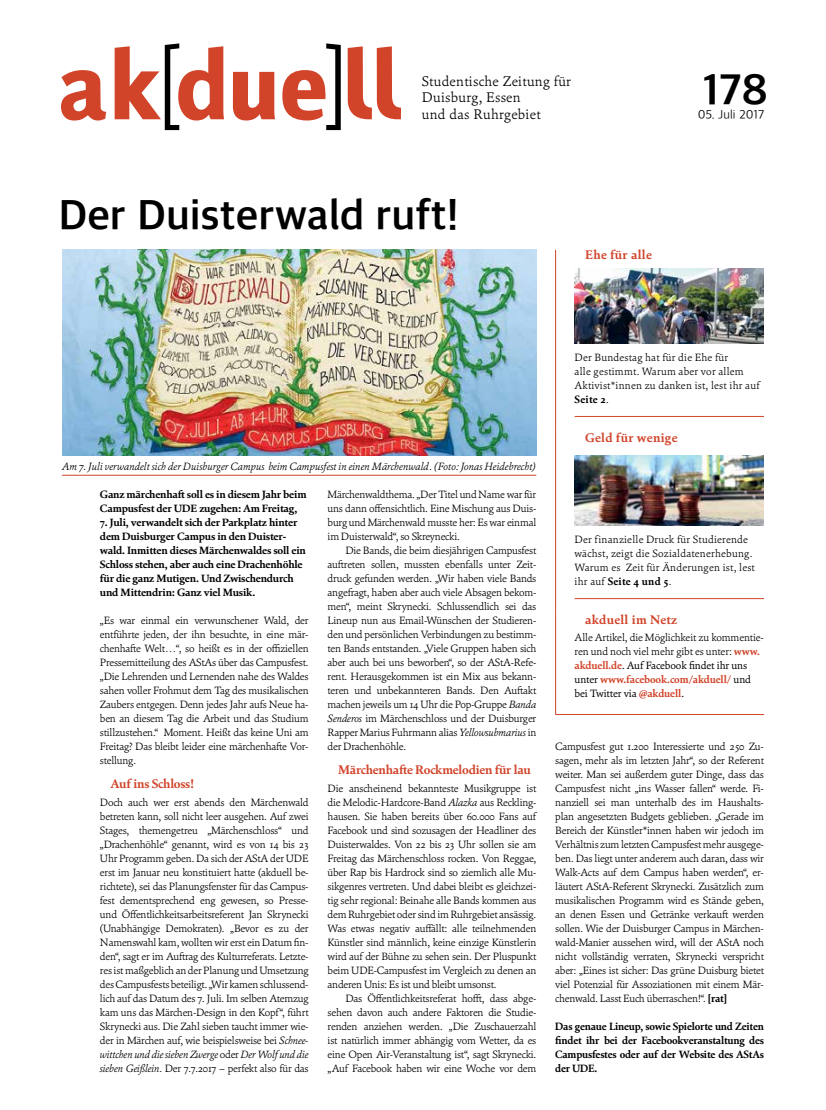
<style>
.page{position:relative;width:826px;height:1110px;background:#fff}
.page>*{position:absolute;margin:0;border:0;box-sizing:border-box;transform-origin:0 0}
.t1{font:94.75px "Akduell 03";letter-spacing:-.005em;color:#d1442a}
.t2{font:700 43.75px "Akduell Apple SD Gothic Neo";color:#000}
.t3{font:700 42.5px "Akduell Apple SD Gothic Neo";color:#000}
.t4{font:300 14px/16.8px "Cala";letter-spacing:.02em;color:#000}
.t5{font:700 12.5px "Cala";letter-spacing:-.02em;color:#d1442a}
.t6{font:700 12.5px "Cala";letter-spacing:.02em;color:#d1442a}
.t7{font:300 12.5px "Akduell Apple SD Gothic Neo";letter-spacing:.01em;color:#000}
.t8{font:300 10.62px/14px "Cala";letter-spacing:-.02em;color:#000;text-align:justify}
.t9{font:700 10.62px/14px "Cala";letter-spacing:-.02em;color:#000}
.t10{font:300 10.62px/14px "Cala";letter-spacing:.02em;color:#000}
.t11{font:italic 300 10.62px "Cala";letter-spacing:-.005em;color:#000}
.s1{color:#000}
.s2{font-style:italic}
.s3{font-weight:700}
.s4{font-weight:700;color:#d1442a}
.s5{font-weight:400}
</style>
<div class="page">
<img style="left:62px;top:250px;width:474px;height:205px">
<hr style="left:62px;top:475px;width:474px;height:1px;background:#d1442a">
<hr style="left:555px;top:250px;width:1px;height:181px;background:#d1442a">
<hr style="left:555px;top:431px;width:1px;height:182px;background:#d1442a">
<hr style="left:555px;top:613px;width:1px;height:101px;background:#d1442a">
<hr style="left:555px;top:714px;width:209px;height:1px;background:#d1442a">
<img style="left:574px;top:268px;width:190px;height:75px">
<hr style="left:574px;top:416px;width:190px;height:1px;background:#d1442a">
<img style="left:574px;top:455px;width:190px;height:70px">
<hr style="left:574px;top:598px;width:190px;height:1px;background:#d1442a">
<h1 class="t1" style="left:55px;top:43px;width:348px">ak<span class="s1">[</span>due<span class="s1">]</span>ll</h1>
<h3 class="t4" style="left:422px;top:72px;width:151px">Studentische Zeitung für<br>Duisburg, Essen<br>und das Ruhrgebiet</h3>
<h3 class="t3" style="left:58px;top:186px;width:402px">Der Duisterwald ruft!</h3>
<p class="t6" style="left:585px;top:247px;width:68px">Ehe für alle</p>
<h2 class="t2" style="left:703px;top:59px;width:66px">178</h2>
<p class="t7" style="left:697px;top:106px;width:68px">05. Juli 2017</p>
<p class="t11" style="left:62px;top:459px;width:475px">Am 7. Juli verwandelt sich der Duisburger Campus beim Campusfest in einen Märchenwald . (Foto: Jonas Heidebrecht)</p>
<p class="t9" style="left:100px;top:487px;width:208px">Ganz märchenhaft soll es in diesem Jahr beim<br>Campusfest der UDE zugehen: Am Freitag,</p>
<p class="t9" style="left:100px;top:515px;width:207px">7. Juli, verwandelt sich der Parkplatz hinter dem Duisburger Campus in den Duister&shy;wald. Inmitten dieses Märchenwaldes soll ein Schloss stehen, aber auch eine Drachenhöhle für die ganz Mutigen. Und Zwischendurch und Mittendrin: Ganz viel Musik.</p>
<p class="t8" style="left:100px;top:613px;width:210px">„Es war einmal ein verwunschener Wald, der entführte jeden, der ihn besuchte, in eine mär&shy;chenhafte Welt…“, so heißt es in der offiziellen Pressemitteilung des AStAs über das Campusfest. „Die Lehrenden und Lernenden nahe des Waldes sahen voller Frohmut dem Tag des musikalischen Zaubers entgegen. Denn jedes Jahr aufs Neue ha&shy;ben an diesem Tag die Arbeit und das Studium stillzustehen.“ Moment. Heißt das keine Uni am Freitag? Das bleibt leider eine märchenhafte Vor&shy;stellung.</p>
<p class="t5" style="left:111px;top:776px;width:85px">Auf ins Schloss!</p>
<p class="t8" style="left:100px;top:795px;width:210px">Doch auch wer erst abends den Märchenwald betreten kann, soll nicht leer ausgehen. Auf zwei Stages, themengetreu „Märchenschloss“ und „Drachenhöhle“ genannt, wird es von 14 bis 23<br>Uhr Programm geben. Da sich der AStA der UDE erst im Januar neu konstituiert hatte (akduell be&shy;richtete), sei das Planungsfenster für das Campus&shy;fest dementsprechend eng gewesen, so Presse&shy;und Öffentlichkeitsarbeitsreferent Jan Skrynecki (Unabhängige Demokraten). „Bevor es zu der Namenswahl kam, wollten wir erst ein Datum fin&shy;den“, sagt er im Auftrag des Kulturreferats. Letzte&shy;res ist maßgeblich an der Planung und Umsetzung des Campusfests beteiligt. „Wir kamen schlussend&shy;lich auf das Datum des 7. Juli. Im selben Atemzug kam uns das Märchen-Design in den Kopf“, führt Skrynecki aus. Die Zahl sieben taucht immer wie&shy;der in Märchen auf, wie beispielsweise bei <span class="s2">Schnee&shy;wittchen und die sieben Zwerge</span> oder <span class="s2">Der Wolf und die sieben Geißlein</span>. Der 7.7.2017 – perfekt also für das</p>
<p class="t8" style="left:327px;top:487px;width:210px">Märchenwaldthema. „Der Titel und Name war für uns dann offensichtlich. Eine Mischung aus Duis&shy;burg und Märchenwald musste her: Es war einmal im Duisterwald“, so Skreynecki.</p>
<p class="t8" style="left:327px;top:543px;width:210px;text-indent:18px">Die Bands, die beim diesjährigen Campusfest auftreten sollen, mussten ebenfalls unter Zeit&shy;druck gefunden werden. „Wir haben viele Bands angefragt, haben aber auch viele Absagen bekom&shy;men“, meint Skrynecki. Schlussendlich sei das Lineup nun aus Email-Wünschen der Studieren&shy;den und persönlichen Verbindungen zu bestimm&shy;ten Bands entstanden. „Viele Gruppen haben sich aber auch bei uns beworben“, so der AStA-Refe&shy;rent. Herausgekommen ist ein Mix aus bekann&shy;teren und unbekannteren Bands. Den Auftakt machen jeweils um 14 Uhr die Pop-Gruppe <span class="s2">Banda Senderos</span> im Märchenschloss und der Duisburger Rapper Marius Fuhrmann alias <span class="s2">Yellowsubmarius</span> in der Drachenhöhle.</p>
<p class="t5" style="left:338px;top:762px;width:194px">Märchenhafte Rockmelodien für lau</p>
<p class="t8" style="left:327px;top:781px;width:210px">Die anscheinend bekannteste Musikgruppe ist die Melodic-Hardcore-Band <span class="s2">Alazka</span> aus Reckling&shy;hausen. Sie haben bereits über 60.000 Fans auf Facebook und sind sozusagen der Headliner des Duisterwaldes. Von 22 bis 23 Uhr sollen sie am Freitag das Märchenschloss rocken. Von Reggae, über Rap bis Hardrock sind so ziemlich alle Mu&shy;sikgenres vertreten. Und dabei bleibt es gleichzei&shy;tig sehr regional: Beinahe alle Bands kommen aus dem Ruhrgebiet oder sind im Ruhrgebiet ansässig.<br>Was etwas negativ auffällt: alle teilnehmenden Künstler sind männlich, keine einzige Künstlerin wird auf der Bühne zu sehen sein. Der Pluspunkt beim UDE-Campusfest im Vergleich zu denen an anderen Unis: Es ist und bleibt umsonst.</p>
<p class="t8" style="left:327px;top:991px;width:210px;text-indent:18px">Das Öffentlichkeitsreferat hofft, dass abge&shy;sehen davon auch andere Faktoren die Studie&shy;renden anziehen werden. „Die Zuschauerzahl ist natürlich immer abhängig vom Wetter, da es eine Open Air-Veranstaltung ist“, sagt Skrynecki. „Auf Facebook haben wir eine Woche vor dem</p>
<p class="t10" style="left:574px;top:350px;width:186px">Der Bundestag hat für die Ehe für<br>alle gestimmt. Warum aber vor allem<br>Aktivist*innen zu danken ist, lest ihr auf<br><span class="s3">Seite 2</span>.</p>
<p class="t6" style="left:585px;top:429px;width:94px">Geld für wenige</p>
<p class="t10" style="left:574px;top:532px;width:182px">Der finanzielle Druck für Studierende wächst, zeigt die Sozialdatenerhebung.<br>Warum es Zeit für Änderungen ist, lest ihr auf <span class="s3">Seite 4 und 5</span>.</p>
<p class="t6" style="left:585px;top:611px;width:94px">akduell im Netz</p>
<p class="t8" style="left:574px;top:630px;width:191px;text-align:left">Alle Artikel, die Möglichkeit zu kommentie&shy;ren und noch viel mehr gibt es unter: <span class="s4">www. akduell.de</span><span class="s5">. Auf Facebook findet ihr uns unter</span> <span class="s4">www.facebook.com/akduell/</span> <span class="s5">und bei Twitter via</span> <span class="s4">@akduell</span><span class="s5">.</span></p>
<p class="t8" style="left:555px;top:739px;width:210px">Campusfest gut 1.200 Interessierte und 250 Zu&shy;sagen, mehr als im letzten Jahr“, so der Referent weiter. Man sei außerdem guter Dinge, dass das Campusfest nicht „ins Wasser fallen“ werde. Fi&shy;nanziell sei man unterhalb des im Haushalts&shy;plan angesetzten Budgets geblieben. „Gerade im Bereich der Künstler*innen haben wir jedoch im Verhältnis zum letzten Campusfest mehr ausgege&shy;ben. Das liegt unter anderem auch daran, dass wir Walk-Acts auf dem Campus haben werden“, er&shy;läutert AStA-Referent Skrynecki. Zusätzlich zum musikalischen Programm wird es Stände geben, an denen Essen und Getränke verkauft werden sollen. Wie der Duisburger Campus in Märchen&shy;wald-Manier aussehen wird, will der AStA noch nicht vollständig verraten, Skrynecki verspricht aber: „Eines ist sicher: Das grüne Duisburg bietet viel Potenzial für Assoziationen mit einem Mär&shy;chenwald. Lasst Euch überraschen!“. <span class="s3">[rat]</span></p>
<p class="t9" style="left:555px;top:1019px;width:210px;text-align:justify">Das genaue Lineup, sowie Spielorte und Zeiten findet ihr bei der Facebookveranstaltung des Campusfestes oder auf der Website des AStAs der UDE.</p>
</div>
